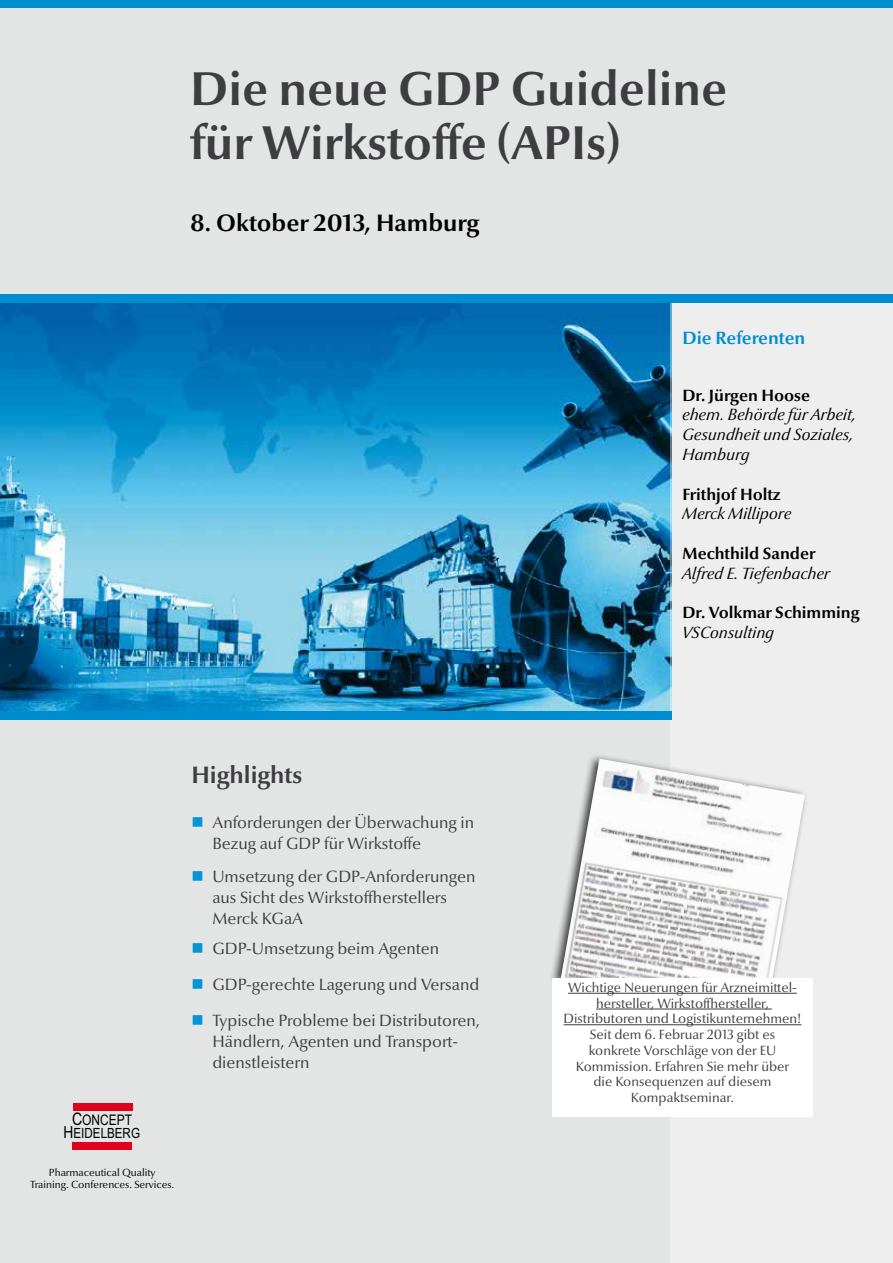
<style>
.page{position:relative;width:893px;height:1263px;background:#e3e4e4}
.page>*{position:absolute;margin:0;border:0;box-sizing:border-box;transform-origin:0 0}
.t1{font:700 48px/54px "Optima Nova LT";color:#3e3d40}
.t2{font:700 24px "Optima Nova LT";color:#000}
.t3{font:700 24px "Optima Nova LT";color:#3e3d40}
.t4{font:700 18px "Optima Nova LT";color:#008dd0}
.t5{font:16.5px/21px "Optima Nova LT";color:#3e3d40}
.t6{font:italic 16.5px/19.8px "Optima Nova LT";color:#000}
.t7{font:700 16.5px "Optima Nova LT";color:#000}
.t8{font:14.7px "Arial Narrow";color:#000}
.t9{font:14.1px "Arial Narrow";color:#000}
.t10{font:13.5px/15.8px "Optima Nova LT";color:#3e3d40;text-align:center}
.t11{font:10.5px/12.6px "Optima Nova LT";color:#000;text-align:center}
.s1{font-size:17.4px}
.s2{font-size:16.65px}
</style>
<div class="page">
<img style="left:0;top:303px;width:671px;height:408px">
<div style="left:671px;top:303px;width:222px;height:960px;background:#eee"></div>
<div style="left:0;top:0;width:893px;height:8px;background:#008dd0"></div>
<div style="left:0;top:294px;width:893px;height:9px;background:#008dd0"></div>
<div style="left:0;top:711px;width:672px;height:8px;background:#008dd0"></div>
<div style="left:73px;top:1103px;width:59px;height:8px;background:#de021d"></div>
<div style="left:73px;top:1142px;width:59px;height:7px;background:#de021d"></div>
<div style="left:549px;top:753px;width:260px;height:271px;background:#000;opacity:.75"></div>
<img style="left:561px;top:759px;width:244px;height:219px">
<div style="left:552px;top:978px;width:261px;height:138px;background:#fff"></div>
<hr style="left:568px;top:993px;width:229px;height:1px;background:#3e3d40">
<hr style="left:596px;top:1009px;width:176px;height:1px;background:#3e3d40">
<hr style="left:564px;top:1024px;width:237px;height:1px;background:#3e3d40">
<h1 class="t1" style="left:190px;top:63px;width:538px">Die neue GDP Guideline für Wirkstoffe (APIs)</h1>
<h2 class="t2" style="left:190px;top:209px;width:291px">8. Oktober 2013, Hamburg</h2>
<p class="t4" style="left:682px;top:327px;width:124px">Die Referenten</p>
<p class="t7" style="left:682px;top:385px;width:129px">Dr. Jürgen Hoose</p>
<p class="t6" style="left:682px;top:405px;width:175px">ehem. Behörde für Arbeit,<br>Gesundheit und Soziales,<br>Hamburg</p>
<p class="t7" style="left:682px;top:484px;width:100px">Frithjof Holtz</p>
<p class="t6" style="left:682px;top:504px;width:110px">Merck Millipore</p>
<p class="t7" style="left:682px;top:544px;width:134px">Mechthild Sander</p>
<p class="t6" style="left:682px;top:564px;width:149px">Alfred E. Tiefenbacher</p>
<p class="t7" style="left:682px;top:603px;width:179px">Dr. Volkmar Schimming</p>
<p class="t6" style="left:682px;top:623px;width:94px">VSConsulting</p>
<p class="t8" style="left:72px;top:1109px;width:62px"><span class="s1">C</span>ONCEPT</p>
<p class="t9" style="left:64px;top:1123px;width:78px"><span class="s2">H</span>EIDELBERG</p>
<p class="t11" style="left:30px;top:1166px;width:146px">Pharmaceutical Quality<br>Training. Conferences. Services.</p>
<h2 class="t3" style="left:191px;top:761px;width:112px">Highlights</h2>
<p class="t5" style="left:212px;top:812px;width:263px">Anforderungen der Überwachung in<br>Bezug auf GDP für Wirkstoffe</p>
<p class="t5" style="left:212px;top:866px;width:265px">Umsetzung der GDP-Anforderungen aus Sicht des Wirkstoffherstellers<br>Merck KGaA</p>
<p class="t5" style="left:212px;top:931px;width:269px;line-height:36px">GDP-Umsetzung beim Agenten<br>GDP-gerechte Lagerung und Versand<br>Typische Probleme bei Distributoren,</p>
<p class="t5" style="left:212px;top:1031px;width:247px">Händlern, Agenten und Transport&shy;dienstleistern</p>
<p class="t10" style="left:563px;top:980px;width:239px">Wichtige Neuerungen für Arzneimittel&shy;hersteller, Wirkstoffhersteller,<br>Distributoren und Logistikunternehmen!<br>Seit dem 6. Februar 2013 gibt es konkrete Vorschläge von der EU<br>Kommission. Erfahren Sie mehr über<br>die Konsequenzen auf diesem<br>Kompaktseminar.</p>
</div>
